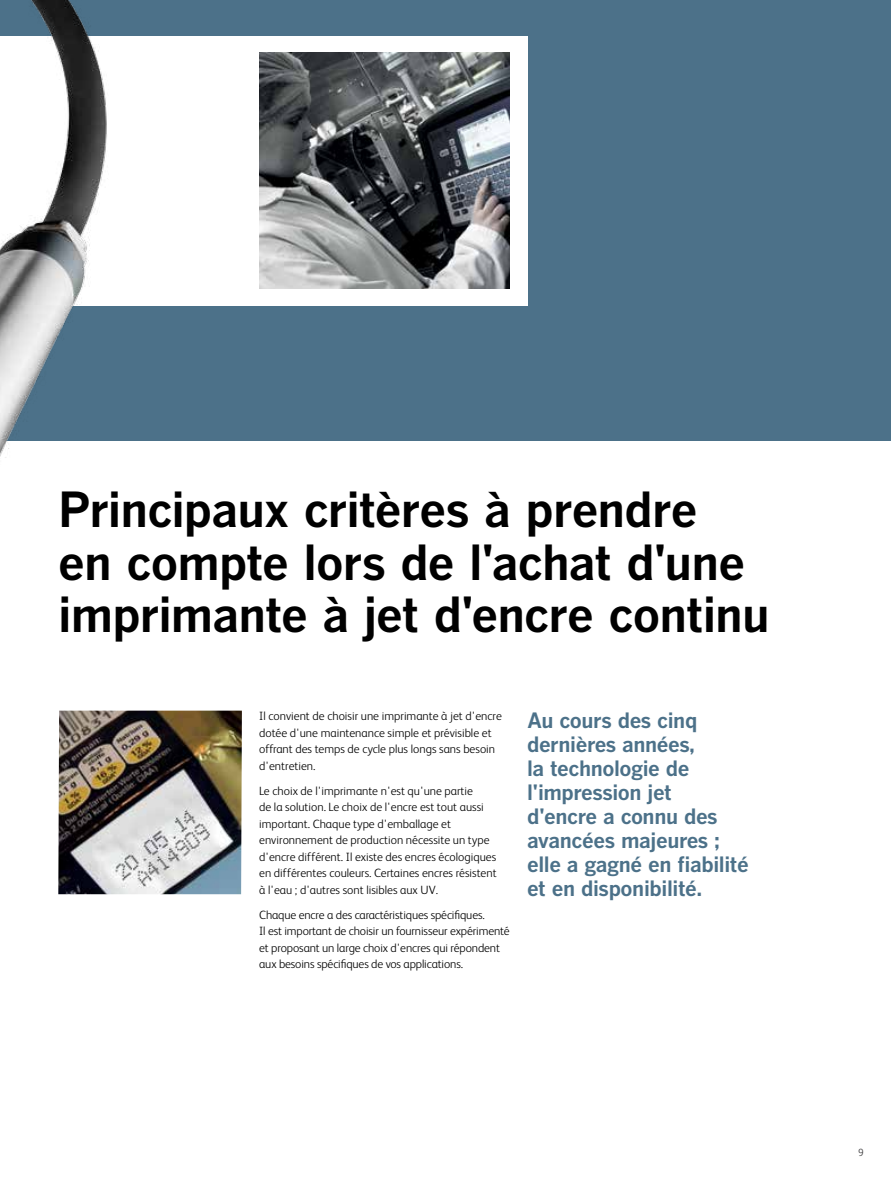
<style>
.page{position:relative;width:891px;height:1188px;background:#fff}
.page>*{position:absolute;margin:0;border:0;box-sizing:border-box;transform-origin:0 0}
.t1{font:48px/52.5px "Benton Got Bol";letter-spacing:-.02em;color:#000}
.t2{font:21px/24px "Benton Got Bol";letter-spacing:-.02em;color:#4c7189}
.t3{font:300 12px/16.5px "FS Albert";color:#000}
.t4{font:300 10.5px "FS Albert";color:#414042}
</style>
<div class="page">
<div style="left:0;top:0;width:891px;height:441px;background:#4c7189"></div>
<div style="left:0;top:36px;width:527px;height:270px;background:#fff"></div>
<img style="left:58px;top:711px;width:184px;height:183px">
<img style="left:0;top:0;width:107px;height:458px">
<img style="left:259px;top:53px;width:251px;height:235px">
<h1 class="t1" style="left:58px;top:482px;width:713px">Principaux critères à prendre<br>en compte lors de l'achat d'une imprimante à jet d'encre continu</h1>
<p class="t3" style="left:259px;top:708px;width:244px">Il convient de choisir une imprimante à jet d'encre dotée d'une maintenance simple et prévisible et offrant des temps de cycle plus longs sans besoin d'entretien.</p>
<p class="t3" style="left:259px;top:782px;width:239px">Le choix de l'imprimante n'est qu'une partie<br>de la solution. Le choix de l'encre est tout aussi important. Chaque type d'emballage et environnement de production nécessite un type d'encre différent. Il existe des encres écologiques en différentes couleurs. Certaines encres résistent à l'eau ; d'autres sont lisibles aux UV.</p>
<p class="t3" style="left:259px;top:906px;width:252px">Chaque encre a des caractéristiques spécifiques.<br>Il est important de choisir un fournisseur expérimenté et proposant un large choix d'encres qui répondent aux besoins spécifiques de vos applications.</p>
<h2 class="t2" style="left:527px;top:708px;width:223px">Au cours des cinq dernières années,<br>la technologie de l'impression jet<br>d'encre a connu des avancées majeures ; elle a gagné en fiabilité et en disponibilité.</h2>
<p class="t4" style="left:858px;top:1147px;width:7px">9</p>
</div>
